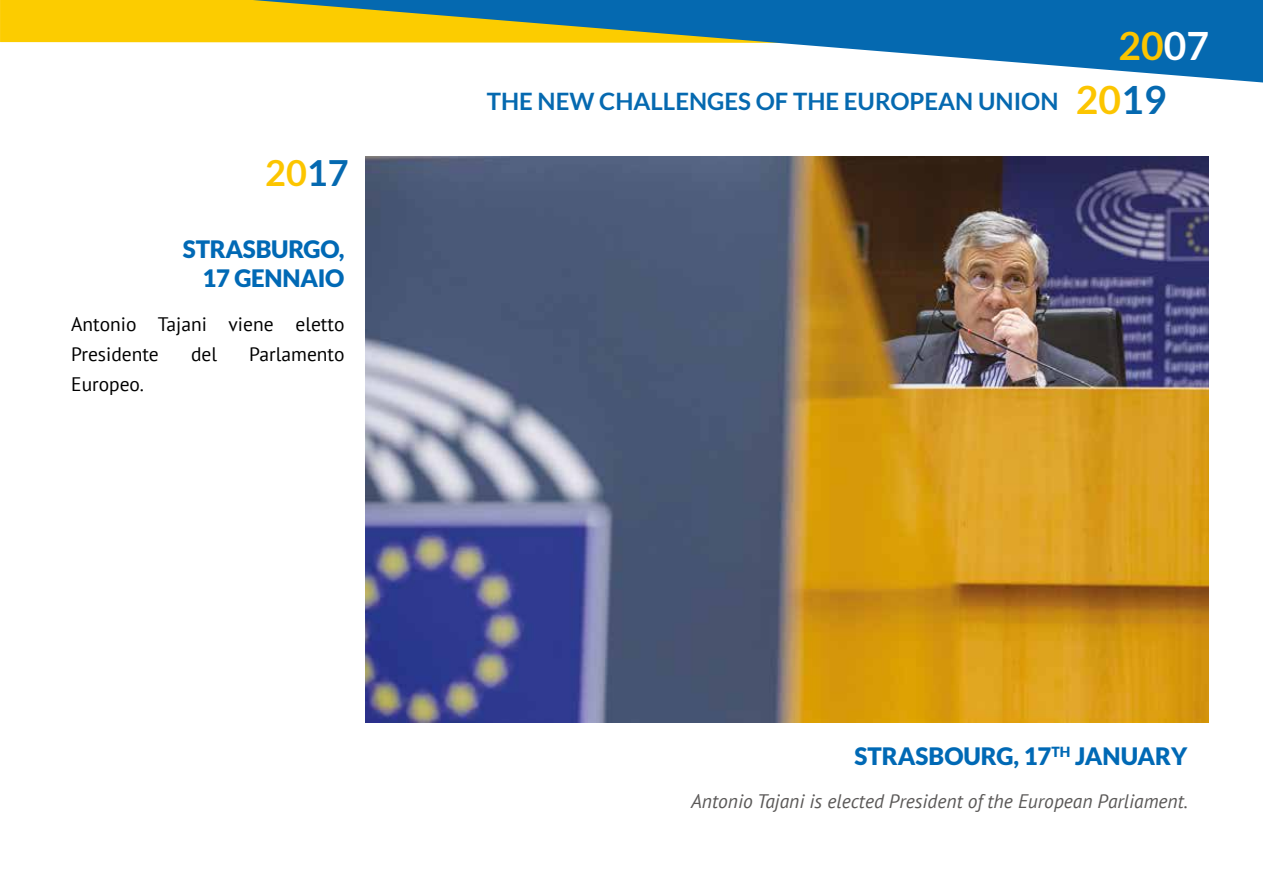
<style>
.page{position:relative;width:1263px;height:893px;background:#fff}
.page>*{position:absolute;margin:0;border:0;box-sizing:border-box;transform-origin:0 0}
.t1{font:700 39px "Lato";color:#fcc500}
.t2{font:700 36px "Lato";color:#fcc500}
.t3{font:900 24px/28.8px "Lato";letter-spacing:-.01em;color:#0069b5;text-align:right}
.t4{font:700 24px "Lato";color:#0569b0}
.t5{font:19.5px/30px "PT Sans";color:#000}
.t6{font:italic 19.5px "PT Sans";color:#5b5958}
.s1{color:#0569b0}
.s2{color:#fff}
.s3{font-size:39px;color:#fcc500}
.s4{font-size:39px}
</style>
<div class="page">
<img style="left:366px;top:157px;width:843px;height:566px">
<div style="left:0;top:0;width:253px;height:43px;background:#fccc00"></div>
<svg style="left:253px;top:0;width:1010px;height:83px"></svg>
<h2 class="t2" style="left:265px;top:152px;width:85px">20<span class="s1">17</span></h2>
<p class="t3" style="left:183px;top:234px;width:163px">STRASBURGO,<br>17 GENNAIO</p>
<p class="t5" style="left:71px;top:309px;width:275px">Antonio Tajani viene eletto<br>Presidente</p>
<p class="t5" style="left:191px;top:339px;width:28px">del</p>
<p class="t5" style="left:249px;top:339px;width:97px">Parlamento</p>
<p class="t5" style="left:71px;top:369px;width:74px">Europeo.</p>
<h1 class="t1" style="left:1118px;top:24px;width:92px">20<span class="s2">07</span></h1>
<p class="t4" style="left:487px;top:87px;width:681px">THE NEW CHALLENGES OF THE EUROPEAN UNION <span class="s3">20</span><span class="s4">19</span></p>
<p class="t3" style="left:854px;top:741px;width:334px">STRASBOURG, 17<sup>TH</sup> JANUARY</p>
<p class="t6" style="left:691px;top:789px;width:498px">Antonio Tajani is elected President of the European Parliament.</p>
</div>
